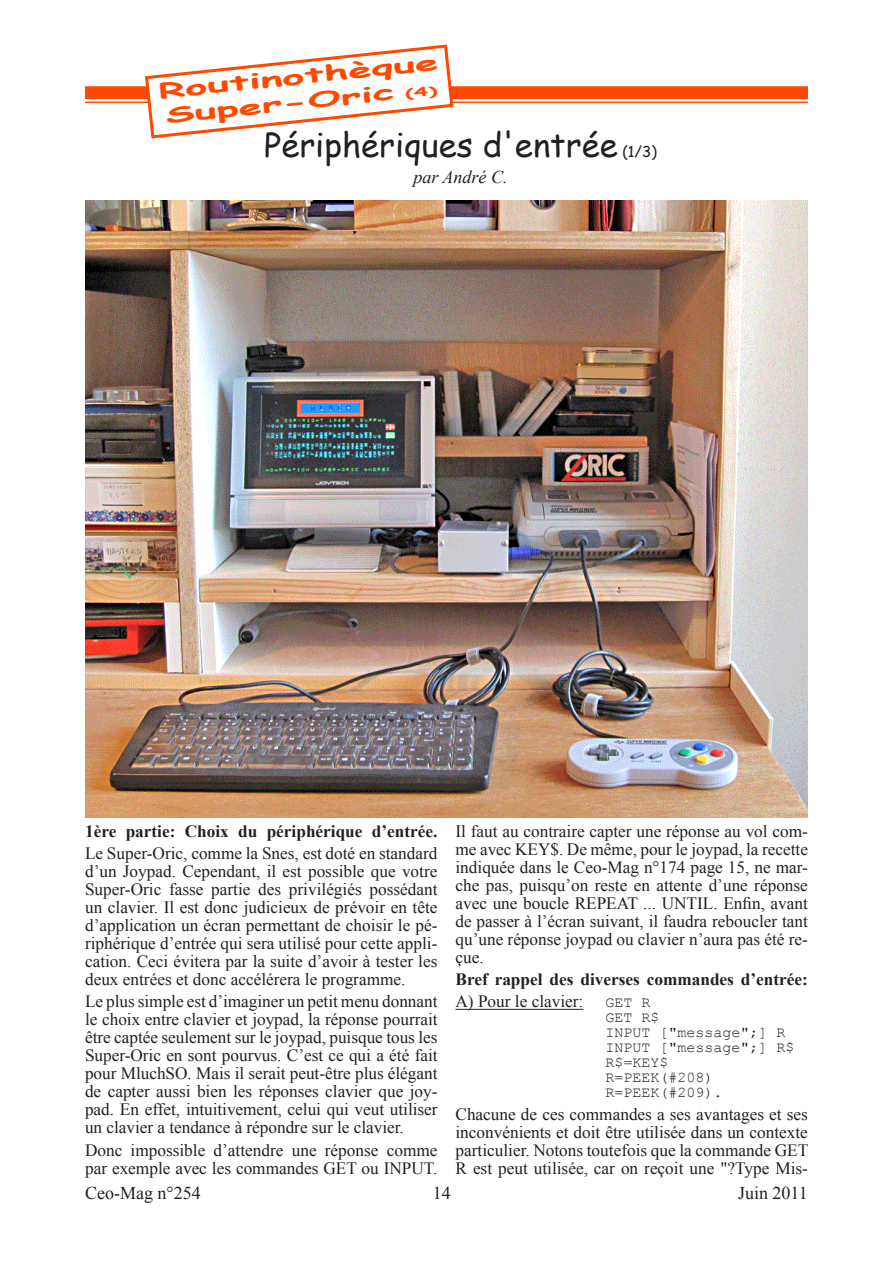
<style>
.page{position:relative;width:893px;height:1263px;background:#fff}
.page>*{position:absolute;margin:0;border:0;box-sizing:border-box;transform-origin:0 0}
.t1{font:33px "Comic Sans MS";color:#231f20}
.t2{font:700 21px/25.2px "Comic Sans MS";color:#ff4900;scale:2 1}
.t3{font:18px "Times New Roman";color:#231f20}
.t4{font:italic 18px "Times New Roman";color:#231f20}
.t5{font:17.25px/18px "Times New Roman";color:#231f20;text-align:justify}
.t6{font:700 17.25px "Times New Roman";color:#231f20}
.t7{font:15px/15px "Courier New";color:#231f20}
.s1{font-size:12px}
.s2{font-size:15px}
</style>
<div class="page">
<div style="left:86px;top:87px;width:721px;height:11px;background:#ff4900"></div>
<div style="left:85px;top:86px;width:723px;height:13px;border:2px solid #ff4900"></div>
<hr style="left:85px;top:102px;width:723px;height:1px;background:#ff4900">
<svg style="left:143px;top:44px;width:312px;height:95px"></svg>
<hr style="left:455px;top:1009px;width:128px;height:1px;background:#231f20">
<img style="left:85px;top:201px;width:723px;height:617px">
<p class="t2" style="left:157px;top:78px;width:142px;rotate:-6deg">Routinothèque<br>Super-Oric <span class="s1">(4)</span></p>
<h1 class="t1" style="left:264px;top:121px;width:394px">Périphériques d'entrée <span class="s2">(1/3)</span></h1>
<p class="t4" style="left:413px;top:165px;width:96px">par André C.</p>
<p class="t6" style="left:85px;top:819px;width:354px">1ère partie: Choix du périphérique d’entrée.</p>
<p class="t5" style="left:85px;top:844px;width:354px">Le Super-Oric, comme la Snes, est doté en standard d’un Joypad. Cependant, il est possible que votre Super-Oric fasse partie des privilégiés possédant un clavier. Il est donc judicieux de prévoir en tête d’application un écran permettant de choisir le pé&shy;riphérique d’entrée qui sera utilisé pour cette appli&shy;cation. Ceci évitera par la suite d’avoir à tester les deux entrées et donc accélérera le programme.</p>
<p class="t5" style="left:85px;top:992px;width:354px">Le plus simple est d’imaginer un petit menu donnant le choix entre clavier et joypad, la réponse pourrait être captée seulement sur le joypad, puisque tous les Super-Oric en sont pourvus. C’est ce qui a été fait pour MluchSO. Mais il serait peut-être plus élégant de capter aussi bien les réponses clavier que joy&shy;pad. En effet, intuitivement, celui qui veut utiliser un clavier a tendance à répondre sur le clavier.</p>
<p class="t5" style="left:85px;top:1141px;width:354px">Donc impossible d’attendre une réponse comme par exemple avec les commandes GET ou INPUT.</p>
<p class="t5" style="left:455px;top:822px;width:354px">Il faut au contraire capter une réponse au vol com&shy;me avec KEY$. De même, pour le joypad, la recette indiquée dans le Ceo-Mag n°174 page 15, ne mar&shy;che pas, puisqu’on reste en attente d’une réponse avec une boucle REPEAT ... UNTIL. Enfin, avant de passer à l’écran suivant, il faudra reboucler tant qu’une réponse joypad ou clavier n’aura pas été re&shy;çue.</p>
<p class="t6" style="left:455px;top:967px;width:354px">Bref rappel des diverses commandes d’entrée:</p>
<p class="t5" style="left:455px;top:992px;width:129px">A) Pour le clavier:</p>
<p class="t7" style="left:605px;top:995px;width:190px">GET R<br>GET R$<br>INPUT ["message";] R<br>INPUT ["message";] R$<br>R$=KEY$<br>R=PEEK(#208)<br>R=PEEK(#209).</p>
<p class="t5" style="left:455px;top:1105px;width:354px">Chacune de ces commandes a ses avantages et ses inconvénients et doit être utilisée dans un contexte particulier. Notons toutefois que la commande GET R est peut utilisée, car on reçoit une "?Type Mis-</p>
<p class="t3" style="left:85px;top:1181px;width:117px">Ceo-Mag n°254</p>
<p class="t3" style="left:433px;top:1181px;width:19px">14</p>
<p class="t3" style="left:738px;top:1181px;width:71px">Juin 2011</p>
</div>
